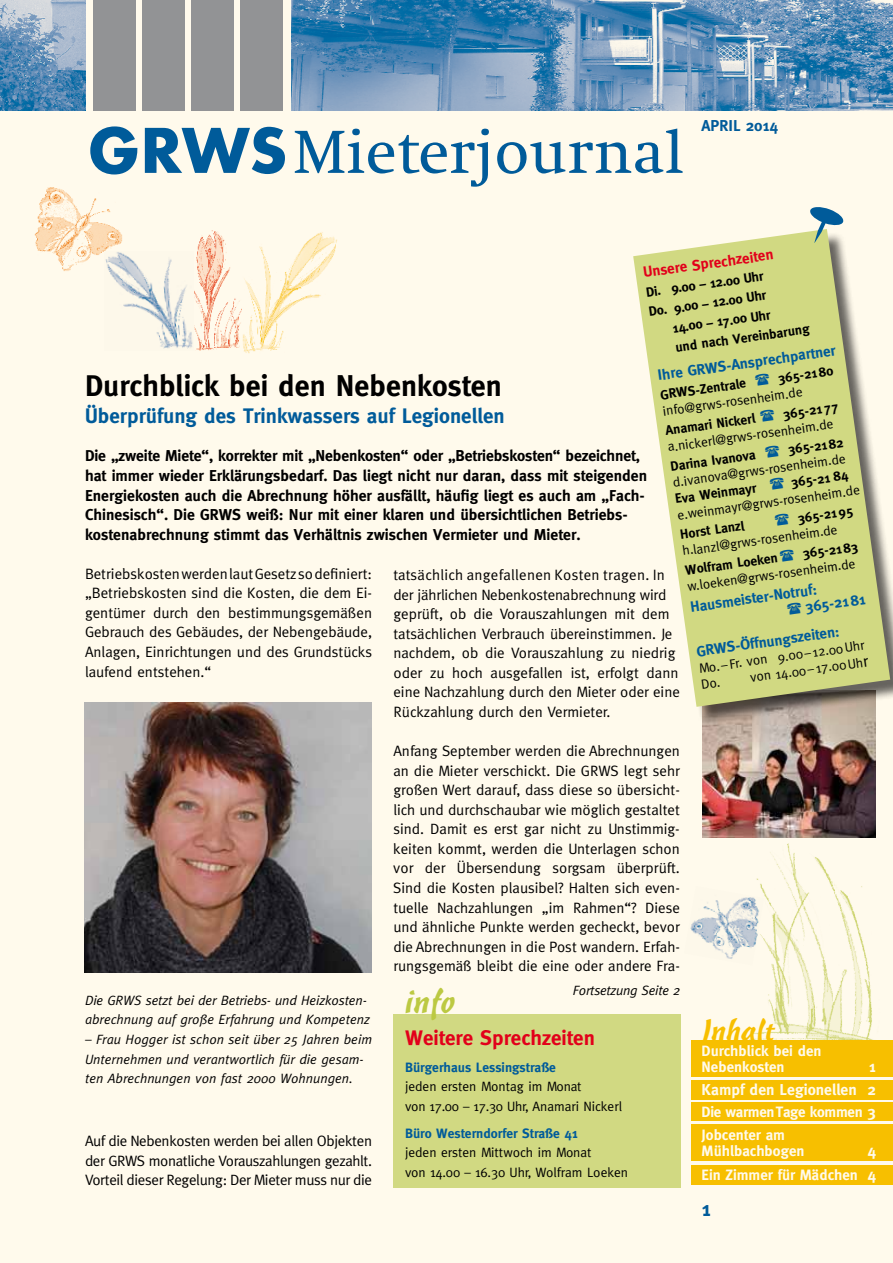
<style>
.page{position:relative;width:893px;height:1263px;background:#fffaec}
.page>*{position:absolute;margin:0;border:0;box-sizing:border-box;transform-origin:0 0}
.t1{font:63px "Swift";color:#005b9a}
.t2{font:33px "Cascade Script";color:#bcc942}
.t3{font:700 30px "Meta";color:#000}
.t4{font:30px "Cascade Script";color:#f7bf00}
.t5{font:700 21px "Meta";color:#005b9a}
.t6{font:700 21px "Meta";color:#e2001a}
.t7{font:700 15.75px/19.5px "Meta";color:#000}
.t8{font:700 15.75px/22.5px "Meta";color:#fffaec;text-align:right}
.t9{font:700 15.75px "Meta";color:#005b9a}
.t10{font:15px/19.5px "Meta";color:#000;text-align:justify}
.t11{font:700 15px/16.5px "Meta";color:#005b9a}
.t12{font:700 15px/16.5px "Meta";color:#fffaec}
.t13{font:700 15px/22.5px "Meta";letter-spacing:-.02em;color:#fffaec}
.t14{font:700 15px "Meta";color:#e2001a}
.t15{font:13.5px/19.5px "Meta";color:#000}
.t16{font:italic 13.5px/19.5px "Meta";color:#000}
.t17{font:700 13.5px "Meta";color:#000}
.t18{font:700 13.5px "Meta";color:#005b9a}
.t19{font:italic 13.5px "Meta";letter-spacing:-.02em;color:#000}
.s1{font-family:"Futura T";font-weight:700;font-size:67.5px}
.s2{font-size:16.5px}
.s3{font-size:15.75px}
</style>
<div class="page">
<img style="left:194px;top:230px;width:46px;height:121px">
<img style="left:240px;top:232px;width:97px;height:121px">
<img style="left:702px;top:725px;width:174px;height:113px">
<div style="left:691px;top:1165px;width:202px;height:19px;background:#f7bf00"></div>
<div style="left:94px;top:0;width:42px;height:111px;background:#929395"></div>
<div style="left:142px;top:0;width:43px;height:111px;background:#929395"></div>
<div style="left:191px;top:0;width:43px;height:111px;background:#929395"></div>
<div style="left:240px;top:0;width:43px;height:111px;background:#929395"></div>
<img style="left:291px;top:0;width:602px;height:111px">
<img style="left:0;top:0;width:85px;height:111px">
<div style="left:691px;top:1040px;width:202px;height:37px;background:#f7bf00"></div>
<div style="left:691px;top:1080px;width:202px;height:20px;background:#f7bf00"></div>
<div style="left:691px;top:1103px;width:202px;height:18px;background:#f7bf00"></div>
<div style="left:691px;top:1124px;width:202px;height:37px;background:#f7bf00"></div>
<div style="left:636px;top:232px;width:257px;height:493px;background:#000;opacity:.6"></div>
<svg style="left:633px;top:231px;width:257px;height:476px;fill:#d1d982"></svg>
<div style="left:393px;top:1014px;width:287px;height:173px;background:#d1d982"></div>
<img style="left:84px;top:702px;width:287px;height:270px">
<img style="left:34px;top:187px;width:89px;height:84px">
<img style="left:104px;top:252px;width:89px;height:97px">
<svg style="left:745px;top:843px;width:128px;height:197px"></svg>
<img style="left:690px;top:886px;width:74px;height:79px">
<svg style="left:755px;top:373px;width:31px;height:13px"></svg>
<svg style="left:760px;top:409px;width:31px;height:13px"></svg>
<svg style="left:765px;top:444px;width:31px;height:13px"></svg>
<svg style="left:769px;top:477px;width:32px;height:13px"></svg>
<svg style="left:774px;top:513px;width:32px;height:13px"></svg>
<svg style="left:779px;top:548px;width:32px;height:13px"></svg>
<svg style="left:787px;top:602px;width:31px;height:13px"></svg>
<svg style="left:809px;top:229px;width:36px;height:14px"></svg>
<h1 class="t1" style="left:88px;top:118px;width:598px"><span class="s1">GRWS</span>Mieterjournal</h1>
<p class="t9" style="left:702px;top:117px;width:78px">APRIL 2014</p>
<p class="t14" style="left:642px;top:264px;width:133px;rotate:-8deg">Unsere Sprechzeiten</p>
<p class="t17" style="left:645px;top:284px;width:120px;rotate:-8deg">Di. 9.00 – 12.00 Uhr</p>
<p class="t17" style="left:648px;top:304px;width:120px;rotate:-8deg">Do. 9.00 – 12.00 Uhr</p>
<p class="t17" style="left:672px;top:320px;width:100px;rotate:-8deg">14.00 – 17.00 Uhr</p>
<p class="t17" style="left:674px;top:340px;width:137px;rotate:-8deg">und nach Vereinbarung</p>
<p class="t11" style="left:657px;top:367px;width:181px;rotate:-8deg">Ihre GRWS-Ansprechpartner</p>
<p class="t17" style="left:659px;top:387px;width:88px;rotate:-8deg">GRWS-Zentrale</p>
<p class="t17" style="left:777px;top:371px;width:57px;rotate:-8deg">365-2180</p>
<p class="t15" style="left:661px;top:401px;width:142px;rotate:-8deg">info@grws-rosenheim.de</p>
<p class="t17" style="left:664px;top:423px;width:92px;rotate:-8deg">Anamari Nickerl</p>
<h3 class="t3" style="left:85px;top:368px;width:418px">Durchblick bei den Nebenkosten</h3>
<h3 class="t5" style="left:85px;top:404px;width:421px">Überprüfung des Trinkwassers auf Legionellen</h3>
<p class="t7" style="left:85px;top:446px;width:564px">Die „zweite Miete“, korrekter mit „Nebenkosten“ oder „Betriebskosten“ bezeichnet, hat immer wieder Erklärungsbedarf. Das liegt nicht nur daran, dass mit steigenden Energiekosten auch die Abrechnung höher ausfällt, häufig liegt es auch am „Fach-Chinesisch“. Die GRWS weiß: Nur mit einer klaren und übersichtlichen Betriebs&shy;kostenabrechnung stimmt das Verhältnis zwischen Vermieter und Mieter.</p>
<p class="t10" style="left:85px;top:564px;width:289px">BetriebskostenwerdenlautGesetzsodefiniert: „Betriebskosten sind die Kosten, die dem Ei&shy;gentümer durch den bestimmungsgemäßen Gebrauch des Gebäudes, der Nebengebäude, Anlagen, Einrichtungen und des Grundstücks laufend entstehen.“</p>
<p class="t17" style="left:782px;top:406px;width:57px;rotate:-8deg">365-2177</p>
<p class="t15" style="left:666px;top:437px;width:168px;rotate:-8deg">a.nickerl@grws-rosenheim.de</p>
<p class="t17" style="left:669px;top:458px;width:87px;rotate:-8deg">Darina Ivanova</p>
<p class="t17" style="left:787px;top:442px;width:57px;rotate:-8deg">365-2182</p>
<p class="t15" style="left:671px;top:473px;width:176px;rotate:-8deg">d.ivanova@grws-rosenheim.de</p>
<p class="t17" style="left:674px;top:491px;width:83px;rotate:-8deg">Eva Weinmayr</p>
<p class="t17" style="left:790px;top:475px;width:59px;rotate:-8deg">365-21 84</p>
<p class="t15" style="left:676px;top:505px;width:185px;rotate:-8deg">e.weinmayr@grws-rosenheim.de</p>
<p class="t17" style="left:679px;top:527px;width:66px;rotate:-8deg">Horst Lanzl</p>
<p class="t17" style="left:797px;top:510px;width:57px;rotate:-8deg">365-2195</p>
<p class="t15" style="left:681px;top:541px;width:158px;rotate:-8deg">h.lanzl@grws-rosenheim.de</p>
<p class="t17" style="left:684px;top:562px;width:95px;rotate:-8deg">Wolfram Loeken</p>
<p class="t17" style="left:802px;top:546px;width:57px;rotate:-8deg">365-2183</p>
<p class="t15" style="left:686px;top:577px;width:171px;rotate:-8deg">w.loeken@grws-rosenheim.de</p>
<p class="t10" style="left:393px;top:565px;width:288px;text-align:left">tatsächlich angefallenen Kosten tragen. In der jährlichen Nebenkostenabrechnung wird geprüft, ob die Vorauszahlungen mit dem tatsächlichen Verbrauch übereinstimmen. Je nachdem, ob die Vorauszahlung zu niedrig oder zu hoch ausgefallen ist, erfolgt dann eine Nachzahlung durch den Mieter oder eine Rückzahlung durch den Vermieter.</p>
<p class="t10" style="left:393px;top:741px;width:288px">Anfang September werden die Abrechnungen an die Mieter verschickt. Die GRWS legt sehr großen Wert darauf, dass diese so übersicht&shy;lich und durchschaubar wie möglich gestaltet sind. Damit es erst gar nicht zu Unstimmig&shy;keiten kommt, werden die Unterlagen schon vor der Übersendung sorgsam überprüft.<br>Sind die Kosten plausibel? Halten sich even&shy;tuelle Nachzahlungen „im Rahmen“? Diese und ähnliche Punkte werden gecheckt, bevor die Abrechnungen in die Post wandern. Erfah&shy;rungsgemäß bleibt die eine oder andere Fra-</p>
<p class="t11" style="left:802px;top:583px;width:62px;text-indent:-114px;rotate:-8deg">Hausmeister-Notruf:<br>365-2181</p>
<p class="t11" style="left:695px;top:643px;width:146px;rotate:-8deg">GRWS-Öffnungszeiten:</p>
<p class="t15" style="left:698px;top:660px;width:168px;line-height:16.5px;rotate:-8deg">Mo. – Fr. von 9.00– 12.00Uhr<br>Do.</p>
<p class="t15" style="left:749px;top:668px;width:121px;rotate:-8deg">von 14.00– 17.00Uh<span class="s2">r</span></p>
<p class="t16" style="left:85px;top:990px;width:286px">Die GRWS setzt bei der Betriebs- und Heizkosten&shy;abrechnung auf große Erfahrung und Kompetenz</p>
<p class="t16" style="left:85px;top:1029px;width:288px">– Frau Hogger ist schon seit über 25 Jahren beim<br>Unternehmen und verantwortlich für die gesam&shy;ten Abrechnungen von fast 2000 Wohnungen.</p>
<p class="t10" style="left:85px;top:1131px;width:289px">Auf die Nebenkosten werden bei allen Objekten der GRWS monatliche Vorauszahlungen gezahlt.<br>Vorteil dieser Regelung: Der Mieter muss nur die</p>
<h2 class="t2" style="left:405px;top:982px;width:52px">info</h2>
<p class="t19" style="left:573px;top:983px;width:109px">Fortsetzung Seite 2</p>
<h3 class="t6" style="left:405px;top:1025px;width:191px">Weitere Sprechzeiten</h3>
<p class="t18" style="left:405px;top:1059px;width:152px">Bürgerhaus Lessingstraße</p>
<p class="t15" style="left:405px;top:1076px;width:219px">jeden ersten Montag im Monat<br>von 17.00 – 17.30 Uhr, Anamari Nickerl</p>
<p class="t18" style="left:405px;top:1125px;width:174px">Büro Westerndorfer Straße 41</p>
<p class="t15" style="left:405px;top:1143px;width:225px">jeden ersten Mittwoch im Monat<br>von 14.00 – 16.30 Uhr, Wolfram Loeken</p>
<h3 class="t4" style="left:702px;top:1012px;width:75px">Inhalt</h3>
<p class="t12" style="left:702px;top:1042px;width:121px">Durchblick bei den<br>Nebenkosten</p>
<p class="t8" style="left:702px;top:1056px;width:176px">1<br>Kampf den Legionellen 2</p>
<p class="t13" style="left:702px;top:1101px;width:176px">Die warmenTage kommen <span class="s3">3<br></span>Jobcenter am</p>
<p class="t12" style="left:702px;top:1143px;width:104px">Mühlbachbogen</p>
<p class="t8" style="left:867px;top:1140px;width:10px">4</p>
<p class="t12" style="left:702px;top:1167px;width:176px">Ein Zimmer für Mädchen <span class="s3">4</span></p>
<h3 class="t5" style="left:702px;top:1197px;width:11px">1</h3>
</div>
